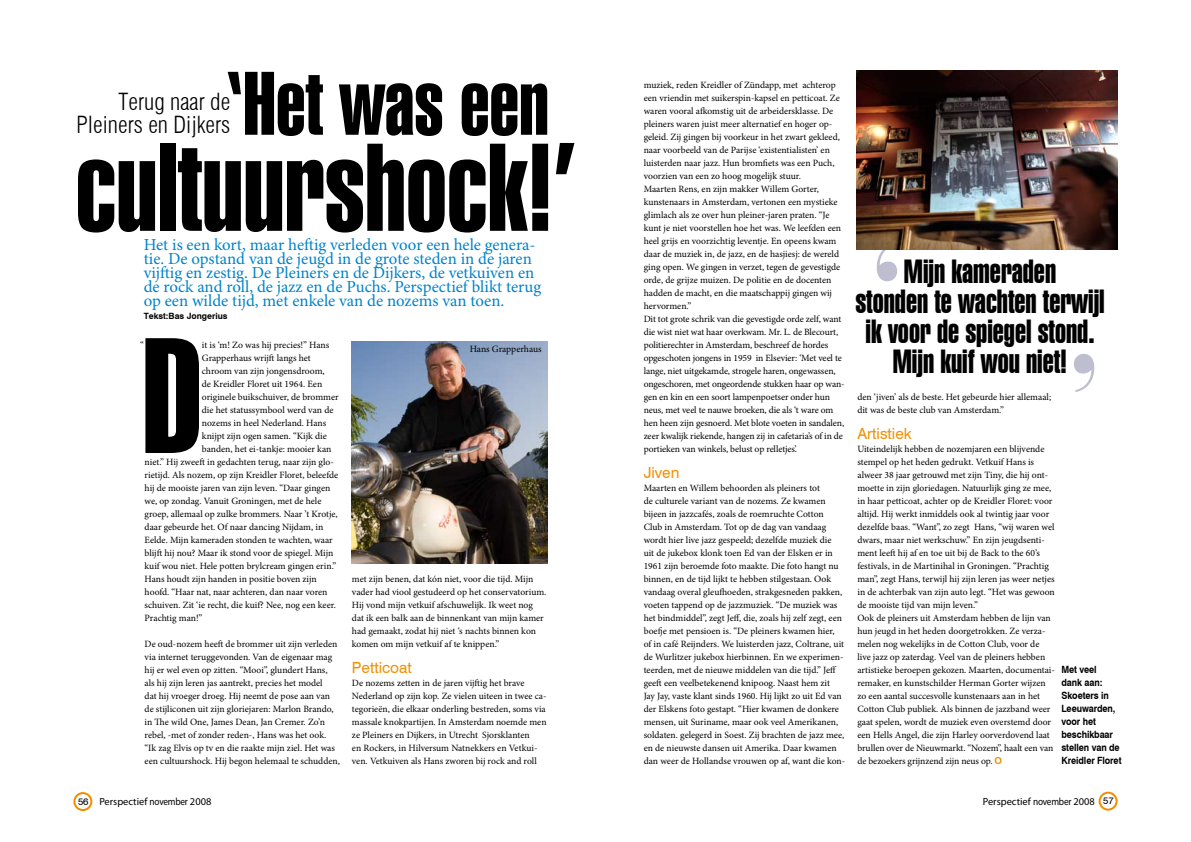
<style>
.page{position:relative;width:1191px;height:842px;background:#fff}
.page>*{position:absolute;margin:0;border:0;box-sizing:border-box;transform-origin:0 0}
.t1{font:159.4px "Swiss 911 BT Extra Compressed";color:#000}
.t2{font:700 121.9px "Bauer Bodoni";color:#bebed1}
.t3{font:121px "Swiss 911 BT Extra Compressed";color:#000}
.t4{font:87.4px "Swiss 911 BT Extra Compressed";color:#000}
.t5{font:32.6px/30px "Swiss 911 BT Extra Compressed";color:#000;text-align:center}
.t6{font:300 condensed 23px/23px "Swiss 721 BT";color:#000;text-align:right}
.t7{font:16.8px/14px "Minion Pro";color:#0083c9}
.t8{font:15.4px "Swiss 721 BT";color:#f19000}
.t9{font:10.4px "Myriad Pro";color:#000}
.t10{font:700 10px/13px "Swiss 721 BT";letter-spacing:-.01em;color:#000;scale:.9 1}
.t11{font:9.6px/13px "Minion Pro";letter-spacing:-.005em;color:#000}
.t12{font:700 8.6px "Swiss 721 BT";color:#000}
.s1{font-size:121.9px}
.s2{font-family:"Swiss 721 BT";font-weight:700;color:#f19000}
.s3{font-family:"Swiss 721 BT";font-size:9.6px}
</style>
<div class="page">
<div style="left:73px;top:792px;width:19px;height:19px;border:2px solid #f18e00;border-radius:50%"></div>
<div style="left:1098px;top:792px;width:19px;height:19px;border:2px solid #f18e00;border-radius:50%"></div>
<img style="left:351px;top:342px;width:196px;height:222px">
<img style="left:856px;top:71px;width:262px;height:178px">
<h3 class="t4" style="left:226px;top:55px;width:324px">‘Het was een</h3>
<h3 class="t3" style="left:76px;top:120px;width:502px">cultuurshock!<span class="s1">’</span></h3>
<h3 class="t6" style="left:76px;top:90px;width:155px">Terug naar de<br>Pleiners en Dijkers</h3>
<p class="t7" style="left:144px;top:238px;width:399px">Het is een kort, maar heftig verleden voor een hele genera&shy;tie. De opstand van de jeugd in de grote steden in de jaren vijftig en zestig. De Pleiners en de Dijkers, de vetkuiven en de rock and roll, de jazz en de Puchs. Perspectief blikt terug op een wilde tijd, met enkele van de nozems van toen.</p>
<p class="t12" style="left:144px;top:311px;width:85px">Tekst:Bas Jongerius</p>
<p class="t11" style="left:202px;top:339px;width:129px">it is ‘m! Zo was hij precies!” Hans</p>
<p class="t11" style="left:202px;top:352px;width:110px">Grapperhaus wrijft langs het</p>
<p class="t11" style="left:202px;top:365px;width:124px">chroom van zijn jongensdroom,</p>
<p class="t11" style="left:202px;top:378px;width:122px">de Kreidler Floret uit 1964. Een</p>
<p class="t11" style="left:202px;top:391px;width:138px">originele buikschuiver, de brommer</p>
<p class="t11" style="left:202px;top:404px;width:133px">die het statussymbool werd van de</p>
<p class="t11" style="left:202px;top:417px;width:126px">nozems in heel Nederland. Hans</p>
<p class="t11" style="left:202px;top:430px;width:126px">knijpt zijn ogen samen. “Kijk die</p>
<p class="t11" style="left:202px;top:443px;width:131px">banden, het ei-tankje: mooier kan</p>
<p class="t11" style="left:145px;top:456px;width:191px">niet.” Hij zweeft in gedachten terug, naar zijn glo-</p>
<p class="t11" style="left:145px;top:469px;width:195px">rietijd. Als nozem, op zijn Kreidler Floret, beleefde</p>
<p class="t11" style="left:145px;top:482px;width:187px">hij de mooiste jaren van zijn leven. “Daar gingen</p>
<p class="t11" style="left:145px;top:495px;width:178px">we, op zondag. Vanuit Groningen, met de hele</p>
<p class="t11" style="left:145px;top:508px;width:195px">groep, allemaal op zulke brommers. Naar ’t Krotje,</p>
<p class="t11" style="left:145px;top:521px;width:180px">daar gebeurde het. Of naar dancing Nijdam, in</p>
<p class="t11" style="left:145px;top:534px;width:190px">Eelde. Mijn kameraden stonden te wachten, waar</p>
<p class="t11" style="left:145px;top:547px;width:190px">blijft hij nou? Maar ik stond voor de spiegel. Mijn</p>
<p class="t11" style="left:145px;top:560px;width:193px">kuif wou niet. Hele potten brylcream gingen erin.”</p>
<p class="t11" style="left:145px;top:573px;width:174px">Hans houdt zijn handen in positie boven zijn</p>
<p class="t11" style="left:145px;top:586px;width:184px">hoofd. “Haar nat, naar achteren, dan naar voren</p>
<p class="t11" style="left:145px;top:599px;width:193px">schuiven. Zit ‘ie recht, die kuif? Nee, nog een keer.</p>
<p class="t11" style="left:145px;top:612px;width:59px">Prachtig man!”</p>
<p class="t11" style="left:145px;top:638px;width:197px">De oud-nozem heeft de brommer uit zijn verleden via internet teruggevonden. Van de eigenaar mag hij er wel even op zitten. “Mooi”, glundert Hans, als hij zijn leren jas aantrekt, precies het model<br>dat hij vroeger droeg. Hij neemt de pose aan van de stijliconen uit zijn gloriejaren: Marlon Brando, in The wild One, James Dean, Jan Cremer. Zo’n rebel, -met of zonder reden-, Hans was het ook. “Ik zag Elvis op tv en die raakte mijn ziel. Het was een cultuurshock. Hij begon helemaal te schudden,</p>
<h1 class="t1" style="left:142px;top:307px;width:62px">D</h1>
<p class="t11" style="left:140px;top:339px;width:5px">“</p>
<p class="t11" style="left:470px;top:343px;width:73px">Hans Grapperhaus</p>
<p class="t11" style="left:352px;top:573px;width:196px">met zijn benen, dat kón niet, voor die tijd. Mijn vader had viool gestudeerd op het conservatorium.<br>Hij vond mijn vetkuif afschuwelijk. Ik weet nog dat ik een balk aan de binnenkant van mijn kamer had gemaakt, zodat hij niet ‘s nachts binnen kon komen om mijn vetkuif af te knippen.”</p>
<h3 class="t8" style="left:352px;top:658px;width:61px">Petticoat</h3>
<p class="t11" style="left:352px;top:677px;width:196px">De nozems zetten in de jaren vijftig het brave Nederland op zijn kop. Ze vielen uiteen in twee ca&shy;tegorieën, die elkaar onderling bestreden, soms via massale knokpartijen. In Amsterdam noemde men ze Pleiners en Dijkers, in Utrecht Sjorsklanten<br>en Rockers, in Hilversum Natnekkers en Vetkui&shy;ven. Vetkuiven als Hans zworen bij rock and roll</p>
<p class="t11" style="left:643px;top:79px;width:202px">muziek, reden Kreidler of Zündapp, met achterop een vriendin met suikerspin-kapsel en petticoat. Ze waren vooral afkomstig uit de arbeidersklasse. De pleiners waren juist meer alternatief en hoger op&shy;geleid. Zij gingen bij voorkeur in het zwart gekleed, naar voorbeeld van de Parijse ‘existentialisten’ en luisterden naar jazz. Hun bromfiets was een Puch, voorzien van een zo hoog mogelijk stuur.<br>Maarten Rens, en zijn makker Willem Gorter, kunstenaars in Amsterdam, vertonen een mystieke glimlach als ze over hun pleiner-jaren praten. “Je kunt je niet voorstellen hoe het was. We leefden een heel grijs en voorzichtig leventje. En opeens kwam daar de muziek in, de jazz, en de hasjiesj: de wereld ging open. We gingen in verzet, tegen de gevestigde orde, de grijze muizen. De politie en de docenten hadden de macht, en die maatschappij gingen wij hervormen.”<br>Dit tot grote schrik van die gevestigde orde zelf, want die wist niet wat haar overkwam. Mr. L. de Blecourt, politierechter in Amsterdam, beschreef de hordes opgeschoten jongens in 1959 in Elsevier: ‘Met veel te lange, niet uitgekamde, strogele haren, ongewassen, ongeschoren, met ongeordende stukken haar op wan&shy;gen en kin en een soort lampenpoetser onder hun neus, met veel te nauwe broeken, die als ‘t ware om hen heen zijn gesnoerd. Met blote voeten in sandalen, zeer kwalijk riekende, hangen zij in cafetaria’s of in de portieken van winkels, belust op relletjes’.</p>
<h3 class="t8" style="left:643px;top:463px;width:37px">Jiven</h3>
<p class="t11" style="left:643px;top:482px;width:203px">Maarten en Willem behoorden als pleiners tot<br>de culturele variant van de nozems. Ze kwamen bijeen in jazzcafés, zoals de roemruchte Cotton<br>Club in Amsterdam. Tot op de dag van vandaag wordt hier live jazz gespeeld; dezelfde muziek die<br>uit de jukebox klonk toen Ed van der Elsken er in 1961 zijn beroemde foto maakte. Die foto hangt nu binnen, en de tijd lijkt te hebben stilgestaan. Ook vandaag overal gleufhoeden, strakgesneden pakken, voeten tappend op de jazzmuziek. “De muziek was het bindmiddel”, zegt Jeff, die, zoals hij zelf zegt, een boefje met pensioen is. “De pleiners kwamen hier,<br>of in café Reijnders. We luisterden jazz, Coltrane, uit de Wurlitzer jukebox hierbinnen. En we experimen&shy;teerden, met de nieuwe middelen van die tijd.” Jeff geeft een veelbetekenend knipoog. Naast hem zit<br>Jay Jay, vaste klant sinds 1960. Hij lijkt zo uit Ed van der Elskens foto gestapt. “Hier kwamen de donkere mensen, uit Suriname, maar ook veel Amerikanen, soldaten. gelegerd in Soest. Zij brachten de jazz mee, en de nieuwste dansen uit Amerika. Daar kwamen dan weer de Hollandse vrouwen op af, want die kon-</p>
<h2 class="t2" style="left:870px;top:215px;width:35px">‘</h2>
<h3 class="t5" style="left:855px;top:257px;width:251px">Mijn kameraden<br>stonden te wachten terwijl ik voor de spiegel stond.<br>Mijn kuif wou niet!</h3>
<h2 class="t2" style="left:1067px;top:326px;width:35px">’</h2>
<p class="t11" style="left:857px;top:391px;width:195px">den ‘jiven’ als de beste. Het gebeurde hier allemaal; dit was de beste club van Amsterdam.”</p>
<h3 class="t8" style="left:857px;top:424px;width:56px">Artistiek</h3>
<p class="t11" style="left:857px;top:443px;width:199px">Uiteindelijk hebben de nozemjaren een blijvende stempel op het heden gedrukt. Vetkuif Hans is alweer 38 jaar getrouwd met zijn Tiny, die hij ont&shy;moette in zijn gloriedagen. Natuurlijk ging ze mee, in haar petticoat, achter op de Kreidler Floret: voor altijd. Hij werkt inmiddels ook al twintig jaar voor dezelfde baas. “Want”, zo zegt Hans, “wij waren wel dwars, maar niet werkschuw.” En zijn jeugdsenti&shy;ment leeft hij af en toe uit bij de Back to the 60’s festivals, in de Martinihal in Groningen. “Prachtig man”, zegt Hans, terwijl hij zijn leren jas weer netjes in de achterbak van zijn auto legt. “Het was gewoon de mooiste tijd van mijn leven.”<br>Ook de pleiners uit Amsterdam hebben de lijn van hun jeugd in het heden doorgetrokken. Ze verza&shy;melen nog wekelijks in de Cotton Club, voor de live jazz op zaterdag. Veel van de pleiners hebben artistieke beroepen gekozen. Maarten, documentai&shy;remaker, en kunstschilder Herman Gorter wijzen zo een aantal succesvolle kunstenaars aan in het Cotton Club publiek. Als binnen de jazzband weer gaat spelen, wordt de muziek even overstemd door een Hells Angel, die zijn Harley oorverdovend laat brullen over de Nieuwmarkt. “Nozem”, haalt een van de bezoekers grijnzend zijn neus op. <span class="s2">O</span></p>
<p class="t10" style="left:1061px;top:663px;width:68px">Met veel<br>dank aan:<br>Skoeters in<br>Leeuwarden, voor het beschikbaar stellen van de<br>Kreidler Floret</p>
<p class="t9" style="left:78px;top:796px;width:135px"><span class="s3">56</span> Perspectief november 2008</p>
<p class="t9" style="left:982px;top:796px;width:132px">Perspectief november 2008 <span class="s3">57</span></p>
</div>
